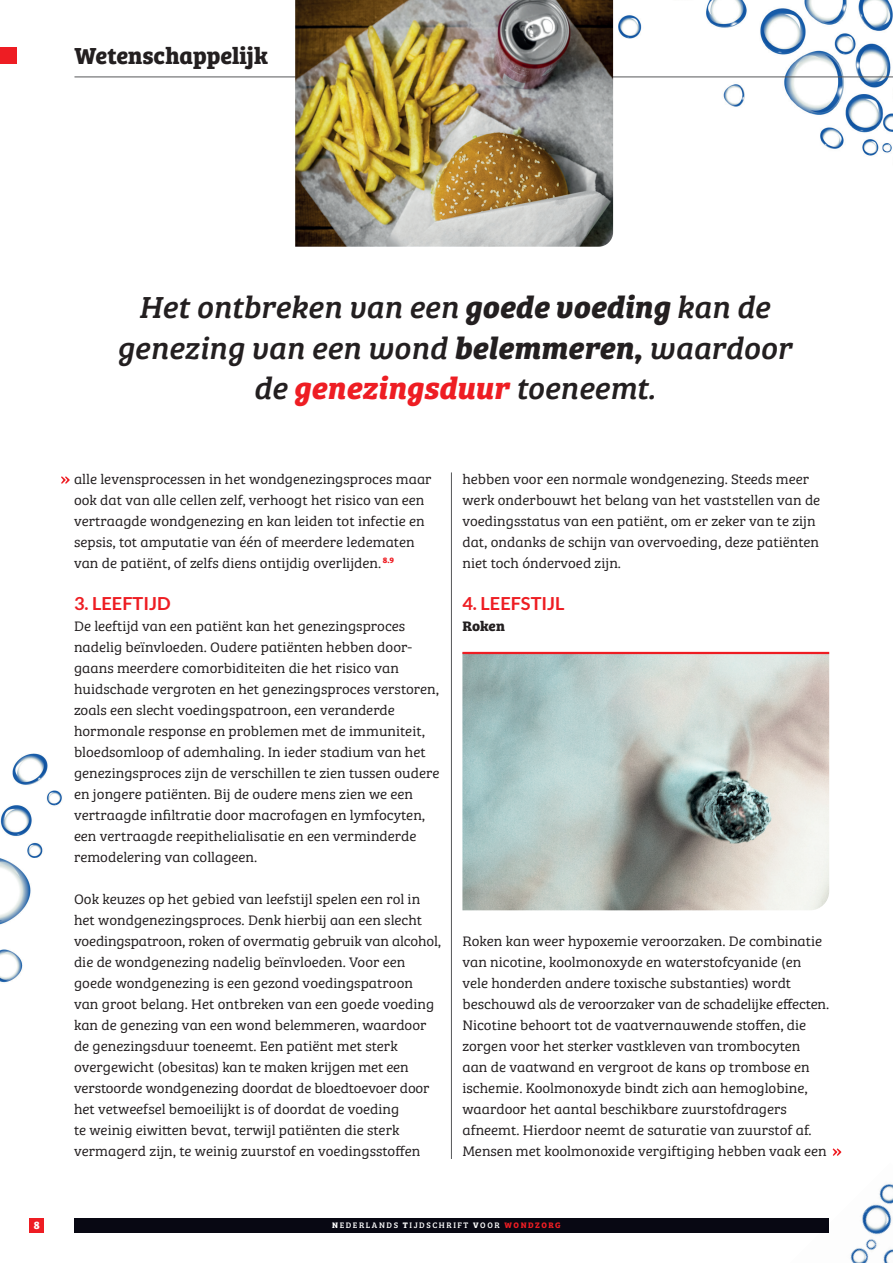
<style>
.page{position:relative;width:893px;height:1263px;background:#fff}
.page>*{position:absolute;margin:0;border:0;box-sizing:border-box;transform-origin:0 0}
.t1{font:italic 31.5px/40.5px "Bree Serif";color:#231f20;text-align:center}
.t2{font:700 24px "Bree Serif";color:#231f20}
.t3{font:700 18px "Lato";color:#ee1d23}
.t4{font:14.25px/21px "Bree Serif Lt";color:#231f20;scale:1.05 1}
.t5{font:700 14.25px "Bree Serif";letter-spacing:-.005em;color:#231f20;scale:1.05 1}
.t6{font:700 11.25px "Bree Serif";color:#fff}
.t7{font:8.25px "Bree Serif";letter-spacing:.19em;color:#fff}
.s1{font-weight:700}
.s2{font-weight:700;color:#ee1d23}
</style>
<div class="page">
<div style="left:74px;top:1218px;width:755px;height:14px;background:#080813"></div>
<div style="left:29px;top:1218px;width:15px;height:14px;background:#ee1d23"></div>
<img style="left:613px;top:0;width:280px;height:190px">
<img style="left:0;top:753px;width:62px;height:230px">
<hr style="left:451px;top:472px;width:1px;height:687px;background:#57585a">
<svg style="left:61px;top:476px;width:9px;height:8px"></svg>
<svg style="left:833px;top:1148px;width:8px;height:8px"></svg>
<div style="left:0;top:48px;width:17px;height:16px;background:#ee1d23"></div>
<img style="left:462px;top:654px;width:367px;height:256px">
<hr style="left:75px;top:77px;width:818px;height:1px;background:#57585a">
<img style="left:295px;top:0;width:318px;height:247px">
<hr style="left:462px;top:652px;width:367px;height:2px;background:#ee1d23">
<img style="left:688px;top:1183px;width:205px;height:80px">
<h2 class="t2" style="left:74px;top:37px;width:195px">Wetenschappelijk</h2>
<h1 class="t1" style="left:117px;top:285px;width:676px">Het ontbreken van een <span class="s1">goede voeding</span> kan de genezing van een wond <span class="s1">belemmeren,</span> waardoor de <span class="s2">genezingsduur</span> toeneemt.</h1>
<p class="t4" style="left:74px;top:468px;width:342px">alle levensprocessen in het wondgenezingsproces maar ook dat van alle cellen zelf, verhoogt het risico van een vertraagde wondgenezing en kan leiden tot infectie en sepsis, tot amputatie van één of meerdere ledematen van de patiënt, of zelfs diens ontijdig overlijden. <sup>8.9</sup></p>
<p class="t3" style="left:74px;top:593px;width:98px">3. LEEFTIJD</p>
<p class="t4" style="left:74px;top:615px;width:350px">De leeftijd van een patiënt kan het genezingsproces nadelig beïnvloeden. Oudere patiënten hebben door&shy;gaans meerdere comorbiditeiten die het risico van huidschade vergroten en het genezingsproces verstoren, zoals een slecht voedingspatroon, een veranderde hormonale response en problemen met de immuniteit, bloedsomloop of ademhaling. In ieder stadium van het genezingsproces zijn de verschillen te zien tussen oudere en jongere patiënten. Bij de oudere mens zien we een vertraagde infiltratie door macrofagen en lymfocyten, een vertraagde reepithelialisatie en een verminderde remodelering van collageen.</p>
<p class="t4" style="left:74px;top:888px;width:351px">Ook keuzes op het gebied van leefstijl spelen een rol in het wondgenezingsproces. Denk hierbij aan een slecht voedingspatroon, roken of overmatig gebruik van alcohol, die de wondgenezing nadelig beïnvloeden. Voor een goede wondgenezing is een gezond voedingspatroon<br>van groot belang. Het ontbreken van een goede voeding kan de genezing van een wond belemmeren, waardoor de genezingsduur toeneemt. Een patiënt met sterk overgewicht (obesitas) kan te maken krijgen met een verstoorde wondgenezing doordat de bloedtoevoer door het vetweefsel bemoeilijkt is of doordat de voeding<br>te weinig eiwitten bevat, terwijl patiënten die sterk vermagerd zijn, te weinig zuurstof en voedingsstoffen</p>
<p class="t4" style="left:462px;top:468px;width:342px">hebben voor een normale wondgenezing. Steeds meer werk onderbouwt het belang van het vaststellen van de voedingsstatus van een patiënt, om er zeker van te zijn dat, ondanks de schijn van overvoeding, deze patiënten niet toch óndervoed zijn.</p>
<p class="t3" style="left:462px;top:593px;width:104px">4. LEEFSTIJL</p>
<p class="t5" style="left:462px;top:615px;width:42px">Roken</p>
<p class="t4" style="left:462px;top:930px;width:351px">Roken kan weer hypoxemie veroorzaken. De combinatie van nicotine, koolmonoxyde en waterstofcyanide (en vele honderden andere toxische substanties) wordt beschouwd als de veroorzaker van de schadelijke effecten.<br>Nicotine behoort tot de vaatvernauwende stoffen, die zorgen voor het sterker vastkleven van trombocyten aan de vaatwand en vergroot de kans op trombose en ischemie. Koolmonoxyde bindt zich aan hemoglobine, waardoor het aantal beschikbare zuurstofdragers afneemt. Hierdoor neemt de saturatie van zuurstof af.<br>Mensen met koolmonoxide vergiftiging hebben vaak een</p>
<p class="t6" style="left:34px;top:1216px;width:7px">8</p>
<p class="t7" style="left:332px;top:1219px;width:230px"><span class="s1">N</span>EDERLANDS <span class="s1">T</span>IJDSCHRIFT <span class="s1">V</span>OOR <span class="s2">WONDZORG</span></p>
</div>
